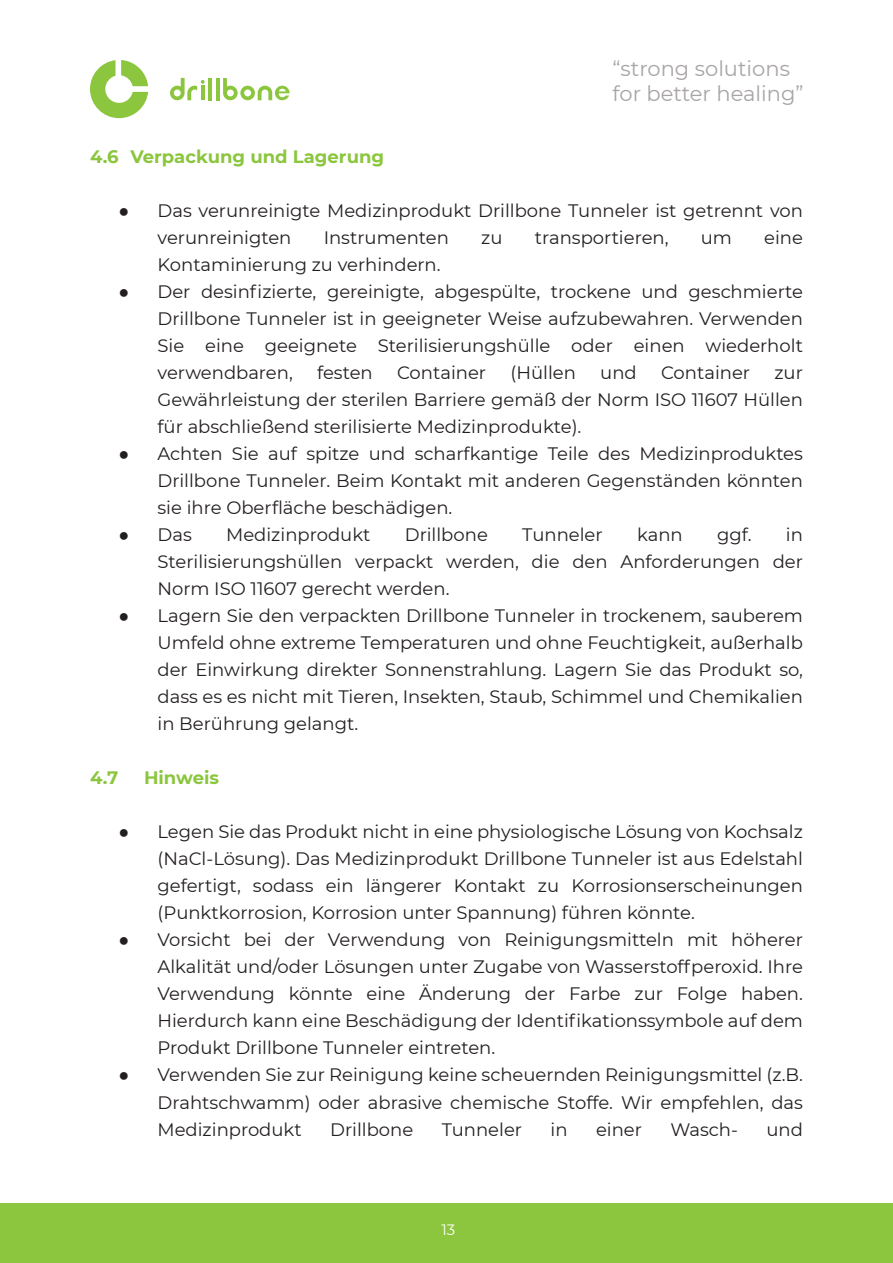
<style>
.page{position:relative;width:893px;height:1263px;background:#fff}
.page>*{position:absolute;margin:0;border:0;box-sizing:border-box;transform-origin:0 0}
.t1{font:21px/25.5px "Montserrat";color:#a8a5a4}
.t2{font:18px/27px "Montserrat";color:#231f20;text-align:justify}
.t3{font:700 18px "Montserrat";color:#8bc63e}
.t4{font:15px "Montserrat";color:#fff}
.s1{font-family:"Arial"}
</style>
<div class="page">
<div style="left:0;top:1203px;width:893px;height:60px;background:#8bc63e"></div>
<svg style="left:90px;top:60px;width:58px;height:58px"></svg>
<hr style="left:208px;top:78px;width:4px;height:22px;background:#8bc63e">
<hr style="left:216px;top:78px;width:3px;height:22px;background:#8bc63e">
<svg style="left:170px;top:78px;width:35px;height:22px"></svg>
<svg style="left:223px;top:78px;width:67px;height:22px"></svg>
<p class="t1" style="left:613px;top:55px;width:192px">“strong solutions for better healing”</p>
<p class="t3" style="left:90px;top:146px;width:296px">4.6 Verpackung und Lagerung</p>
<p class="t2" style="left:158px;top:197px;width:647px;text-indent:-39px"><span class="s1">●</span> Das verunreinigte Medizinprodukt Drillbone Tunneler ist getrennt von verunreinigten</p>
<p class="t2" style="left:324px;top:224px;width:127px">Instrumenten</p>
<p class="t2" style="left:481px;top:224px;width:23px">zu</p>
<p class="t2" style="left:535px;top:224px;width:135px">transportieren,</p>
<p class="t2" style="left:701px;top:224px;width:33px">um</p>
<p class="t2" style="left:764px;top:224px;width:40px">eine</p>
<p class="t2" style="left:158px;top:251px;width:285px">Kontaminierung zu verhindern.</p>
<p class="t2" style="left:158px;top:278px;width:647px;text-indent:-39px"><span class="s1">●</span> Der desinfizierte, gereinigte, abgespülte, trockene und geschmierte Drillbone Tunneler ist in geeigneter Weise aufzubewahren. Verwenden Sie eine geeignete Sterilisierungshülle oder einen wiederholt verwendbaren,</p>
<p class="t2" style="left:317px;top:359px;width:57px">festen</p>
<p class="t2" style="left:397px;top:359px;width:91px">Container</p>
<p class="t2" style="left:510px;top:359px;width:67px">(Hüllen</p>
<p class="t2" style="left:600px;top:359px;width:38px">und</p>
<p class="t2" style="left:661px;top:359px;width:91px">Container</p>
<p class="t2" style="left:158px;top:359px;width:647px;text-indent:617px">zur Gewährleistung der sterilen Barriere gemäß der Norm ISO 11607 Hüllen für abschließend sterilisierte Medizinprodukte).</p>
<p class="t2" style="left:158px;top:440px;width:647px;text-indent:-39px"><span class="s1">●</span> Achten Sie auf spitze und scharfkantige Teile des Medizinproduktes Drillbone Tunneler. Beim Kontakt mit anderen Gegenständen könnten sie ihre Oberfläche beschädigen.</p>
<p class="t2" style="left:118px;top:521px;width:75px"><span class="s1">●</span> Das</p>
<p class="t2" style="left:226px;top:521px;width:146px">Medizinprodukt</p>
<p class="t2" style="left:405px;top:521px;width:85px">Drillbone</p>
<p class="t2" style="left:522px;top:521px;width:82px">Tunneler</p>
<p class="t2" style="left:637px;top:521px;width:47px">kann</p>
<p class="t2" style="left:717px;top:521px;width:36px">ggf.</p>
<p class="t2" style="left:158px;top:521px;width:647px;text-indent:628px">in Sterilisierungshüllen verpackt werden, die den Anforderungen der Norm ISO 11607 gerecht werden.</p>
<p class="t2" style="left:158px;top:602px;width:647px;text-indent:-39px"><span class="s1">●</span> Lagern Sie den verpackten Drillbone Tunneler in trockenem, sauberem Umfeld ohne extreme Temperaturen und ohne Feuchtigkeit, außerhalb der Einwirkung direkter Sonnenstrahlung. Lagern Sie das Produkt so, dass es es nicht mit Tieren, Insekten, Staub, Schimmel und Chemikalien in Berührung gelangt.</p>
<p class="t3" style="left:90px;top:767px;width:30px">4.7</p>
<p class="t3" style="left:144px;top:767px;width:77px">Hinweis</p>
<p class="t2" style="left:158px;top:818px;width:647px;text-indent:-39px"><span class="s1">●</span> Legen Sie das Produkt nicht in eine physiologische Lösung von Kochsalz (NaCl-Lösung). Das Medizinprodukt Drillbone Tunneler ist aus Edelstahl gefertigt, sodass ein längerer Kontakt zu Korrosionserscheinungen (Punktkorrosion, Korrosion unter Spannung) führen könnte.</p>
<p class="t2" style="left:158px;top:926px;width:647px;text-indent:-39px"><span class="s1">●</span> Vorsicht bei der Verwendung von Reinigungsmitteln mit höherer Alkalität und/oder Lösungen unter Zugabe von Wasserstoffperoxid. Ihre Verwendung könnte eine Änderung der Farbe zur Folge haben.<br>Hierdurch kann eine Beschädigung der Identifikationssymbole auf dem Produkt Drillbone Tunneler eintreten.</p>
<p class="t2" style="left:158px;top:1061px;width:647px;text-indent:-39px"><span class="s1">●</span> Verwenden Sie zur Reinigung keine scheuernden Reinigungsmittel (z.B.<br>Drahtschwamm) oder abrasive chemische Stoffe. Wir empfehlen, das Medizinprodukt</p>
<p class="t2" style="left:330px;top:1115px;width:85px">Drillbone</p>
<p class="t2" style="left:442px;top:1115px;width:82px">Tunneler</p>
<p class="t2" style="left:551px;top:1115px;width:19px">in</p>
<p class="t2" style="left:596px;top:1115px;width:48px">einer</p>
<p class="t2" style="left:670px;top:1115px;width:69px">Wasch-</p>
<p class="t2" style="left:766px;top:1115px;width:38px">und</p>
<p class="t4" style="left:441px;top:1220px;width:15px">13</p>
</div>
